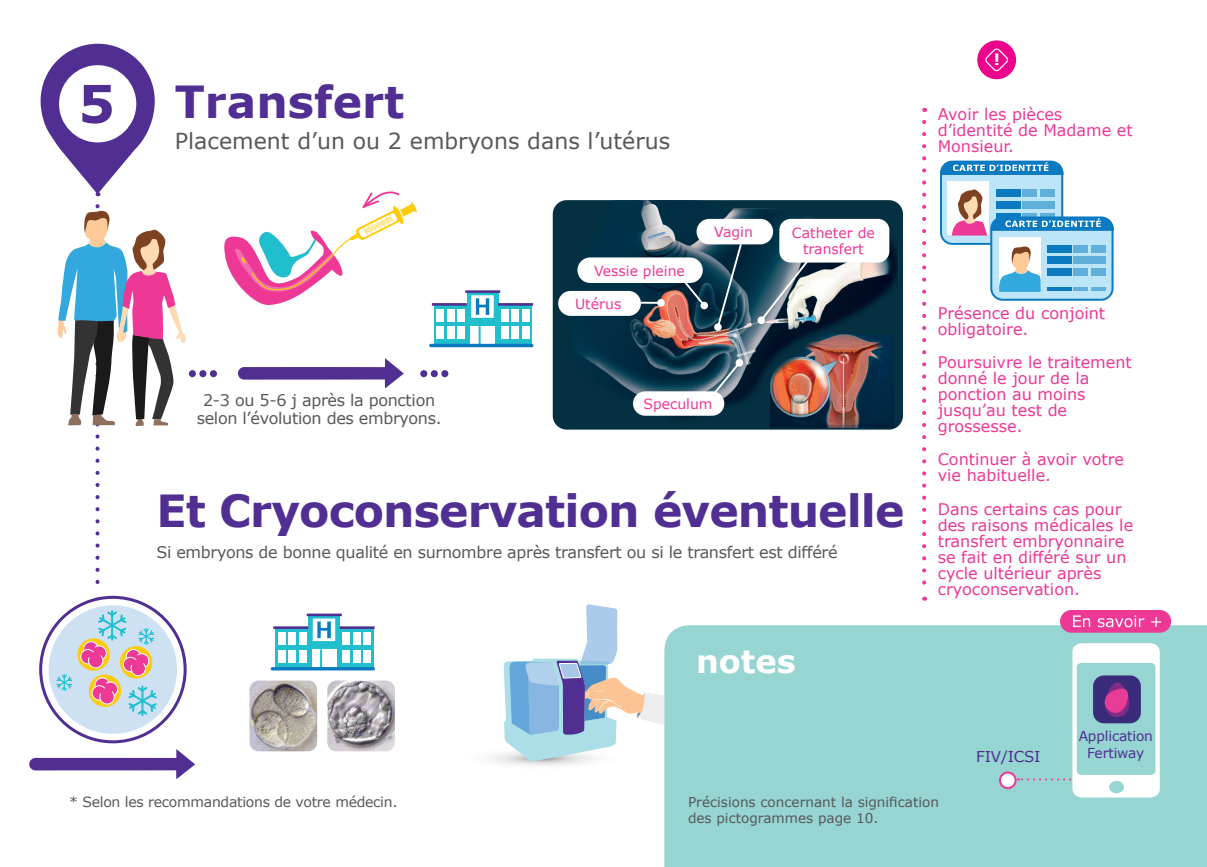
<style>
.page{position:relative;width:1207px;height:867px;background:#fff}
.page>*{position:absolute;margin:0;border:0;box-sizing:border-box;transform-origin:0 0}
.t1{font:700 52px "Verdana";color:#502e92}
.t2{font:700 44.2px "Verdana";letter-spacing:-.02em;color:#502e92}
.t3{font:700 44.2px "Verdana";color:#502e92}
.t4{font:700 32px "Verdana";color:#fff}
.t5{font:22px "Verdana";color:#57585a}
.t6{font:16px/16px "Verdana";color:#ed3896}
.t7{font:16px/18px "Verdana";letter-spacing:-.02em;color:#57585a;text-align:center}
.t8{font:700 15.4px "Verdana";color:#fff}
.t9{font:15px "Verdana";letter-spacing:-.01em;color:#502e92}
.t10{font:14px/16.8px "Verdana";color:#ed3896;text-align:center}
.t11{font:14px "Verdana";letter-spacing:-.02em;color:#57585a}
.t12{font:13.8px/16.2px "Verdana";letter-spacing:-.01em;color:#502e92;text-align:center}
.t13{font:13.6px/16px "Verdana";color:#57585a}
</style>
<div class="page">
<svg style="left:58px;top:206px;width:128px;height:395px"></svg>
<svg style="left:922px;top:122px;width:4px;height:478px"></svg>
<svg style="left:238px;top:358px;width:166px;height:30px"></svg>
<svg style="left:29px;top:749px;width:166px;height:30px"></svg>
<div style="left:199px;top:370px;width:7px;height:7px;background:#502e92;border-radius:50%"></div>
<div style="left:189px;top:370px;width:7px;height:7px;background:#502e92;border-radius:50%"></div>
<div style="left:210px;top:370px;width:7px;height:7px;background:#502e92;border-radius:50%"></div>
<div style="left:431px;top:370px;width:7px;height:7px;background:#502e92;border-radius:50%"></div>
<div style="left:420px;top:370px;width:7px;height:7px;background:#502e92;border-radius:50%"></div>
<div style="left:441px;top:370px;width:7px;height:7px;background:#502e92;border-radius:50%"></div>
<img style="left:553px;top:200px;width:350px;height:229px">
<img style="left:770px;top:334px;width:123px;height:93px">
<svg style="left:715px;top:244px;width:28px;height:85px;background:#1e4658"></svg>
<div style="left:714px;top:323px;width:7px;height:8px;background:#fff;border-radius:50%"></div>
<svg style="left:667px;top:261px;width:40px;height:47px"></svg>
<div style="left:700px;top:302px;width:8px;height:7px;background:#fff;border-radius:50%"></div>
<svg style="left:702px;top:360px;width:40px;height:47px;background:#466272"></svg>
<div style="left:735px;top:359px;width:8px;height:7px;background:#fff;border-radius:50%"></div>
<hr style="left:639px;top:302px;width:22px;height:2px;background:#fff">
<div style="left:657px;top:299px;width:8px;height:7px;background:#fff;border-radius:50%"></div>
<svg style="left:757px;top:258px;width:53px;height:66px;background:#6f8791"></svg>
<div style="left:696px;top:219px;width:77px;height:25px;background:#fff;border-radius:13px"></div>
<div style="left:633px;top:391px;width:91px;height:24px;background:#fff;border-radius:12px"></div>
<div style="left:779px;top:219px;width:110px;height:43px;background:#fff;border-radius:11px"></div>
<div style="left:577px;top:257px;width:125px;height:26px;background:#fff;border-radius:13px"></div>
<div style="left:558px;top:291px;width:83px;height:25px;background:#fff;border-radius:12px"></div>
<svg style="left:503px;top:604px;width:161px;height:157px"></svg>
<svg style="left:224px;top:191px;width:193px;height:114px"></svg>
<svg style="left:41px;top:44px;width:114px;height:152px"></svg>
<div style="left:59px;top:65px;width:78px;height:78px;background:#fff;border-radius:50%"></div>
<div style="left:977px;top:40px;width:39px;height:39px;background:#ed028c;border-radius:50%"></div>
<svg style="left:985px;top:48px;width:23px;height:24px"></svg>
<svg style="left:434px;top:318px;width:33px;height:26px"></svg>
<svg style="left:498px;top:318px;width:33px;height:26px"></svg>
<div style="left:467px;top:292px;width:31px;height:53px;background:#21bece"></div>
<svg style="left:432px;top:290px;width:101px;height:28px"></svg>
<div style="left:470px;top:326px;width:25px;height:19px;background:#fff"></div>
<svg style="left:478px;top:326px;width:2px;height:18px"></svg>
<div style="left:458px;top:309px;width:7px;height:12px;background:#fff"></div>
<div style="left:458px;top:326px;width:7px;height:13px;background:#fff"></div>
<div style="left:522px;top:309px;width:7px;height:12px;background:#fff"></div>
<div style="left:522px;top:326px;width:7px;height:13px;background:#fff"></div>
<div style="left:436px;top:309px;width:7px;height:12px;background:#fff"></div>
<div style="left:436px;top:326px;width:7px;height:13px;background:#fff"></div>
<div style="left:501px;top:309px;width:7px;height:12px;background:#fff"></div>
<div style="left:501px;top:326px;width:7px;height:13px;background:#fff"></div>
<div style="left:447px;top:309px;width:7px;height:12px;background:#fff"></div>
<div style="left:447px;top:326px;width:7px;height:13px;background:#fff"></div>
<div style="left:512px;top:309px;width:7px;height:12px;background:#fff"></div>
<div style="left:512px;top:326px;width:7px;height:13px;background:#fff"></div>
<hr style="left:431px;top:344px;width:101px;height:3px;background:#0b7ac0">
<svg style="left:275px;top:641px;width:33px;height:26px"></svg>
<svg style="left:340px;top:641px;width:33px;height:26px"></svg>
<div style="left:308px;top:615px;width:32px;height:53px;background:#21bece"></div>
<svg style="left:273px;top:613px;width:101px;height:28px"></svg>
<div style="left:312px;top:649px;width:25px;height:19px;background:#fff"></div>
<svg style="left:320px;top:649px;width:2px;height:18px"></svg>
<div style="left:299px;top:632px;width:7px;height:12px;background:#fff"></div>
<div style="left:299px;top:649px;width:7px;height:13px;background:#fff"></div>
<div style="left:364px;top:632px;width:7px;height:12px;background:#fff"></div>
<div style="left:364px;top:649px;width:7px;height:13px;background:#fff"></div>
<div style="left:278px;top:632px;width:7px;height:12px;background:#fff"></div>
<div style="left:278px;top:649px;width:7px;height:13px;background:#fff"></div>
<div style="left:343px;top:632px;width:7px;height:12px;background:#fff"></div>
<div style="left:343px;top:649px;width:7px;height:13px;background:#fff"></div>
<div style="left:289px;top:632px;width:7px;height:12px;background:#fff"></div>
<div style="left:289px;top:649px;width:7px;height:13px;background:#fff"></div>
<div style="left:353px;top:632px;width:7px;height:12px;background:#fff"></div>
<div style="left:353px;top:649px;width:7px;height:13px;background:#fff"></div>
<hr style="left:272px;top:667px;width:101px;height:3px;background:#0b7ac0">
<img style="left:327px;top:680px;width:68px;height:71px">
<img style="left:249px;top:680px;width:68px;height:71px">
<div style="left:664px;top:625px;width:543px;height:241px;background:#96d5d2"></div>
<div style="left:1060px;top:610px;width:111px;height:22px;background:#ed3896;border-radius:11px"></div>
<svg style="left:1073px;top:615px;width:88px;height:12px"></svg>
<div style="left:1000px;top:772px;width:15px;height:16px;background:#fff;border-radius:50%"></div>
<div style="left:999px;top:771px;width:17px;height:18px;border:2px solid #ed3896;border-radius:50%"></div>
<svg style="left:1018px;top:643px;width:141px;height:154px"></svg>
<svg style="left:41px;top:597px;width:144px;height:144px"></svg>
<div style="left:39px;top:595px;width:148px;height:148px;border:3px solid #502e92;border-radius:50%"></div>
<div style="left:49px;top:605px;width:128px;height:128px;background:#cee1f2;border-radius:50%"></div>
<svg style="left:77px;top:638px;width:33px;height:32px"></svg>
<svg style="left:56px;top:674px;width:17px;height:17px"></svg>
<svg style="left:80px;top:609px;width:78px;height:107px"></svg>
<div style="left:941px;top:162px;width:121px;height:82px;background:#bce6f7;border-radius:11px"></div>
<div style="left:940px;top:161px;width:123px;height:84px;border:2px solid #0b7ac0;border-radius:11px"></div>
<div style="left:947px;top:181px;width:41px;height:54px;background:#fff"></div>
<div style="left:991px;top:217px;width:121px;height:83px;background:#bce6f7;border-radius:11px"></div>
<div style="left:990px;top:216px;width:123px;height:85px;border:2px solid #0b7ac0;border-radius:11px"></div>
<div style="left:999px;top:237px;width:41px;height:54px;background:#fff"></div>
<svg style="left:999px;top:246px;width:42px;height:46px"></svg>
<div style="left:1046px;top:245px;width:25px;height:8px;background:#0b7ac0"></div>
<div style="left:1046px;top:268px;width:25px;height:8px;background:#0b7ac0"></div>
<hr style="left:1046px;top:287px;width:25px;height:4px;background:#0b7ac0">
<div style="left:1046px;top:256px;width:25px;height:8px;background:#0b7ac0"></div>
<div style="left:1073px;top:245px;width:15px;height:8px;background:#60aeda"></div>
<div style="left:1073px;top:268px;width:15px;height:8px;background:#60aeda"></div>
<hr style="left:1073px;top:287px;width:15px;height:4px;background:#60aeda">
<div style="left:1073px;top:256px;width:33px;height:8px;background:#60aeda"></div>
<div style="left:1091px;top:245px;width:14px;height:8px;background:#60aeda"></div>
<div style="left:1091px;top:268px;width:14px;height:8px;background:#60aeda"></div>
<hr style="left:1091px;top:287px;width:14px;height:4px;background:#60aeda">
<svg style="left:952px;top:189px;width:162px;height:46px"></svg>
<svg style="left:940px;top:161px;width:124px;height:15px;background:#4499cf"></svg>
<p class="t1" style="left:78px;top:67px;width:38px">5</p>
<p class="t3" style="left:175px;top:71px;width:231px">Transfert</p>
<p class="t5" style="left:175px;top:126px;width:497px">Placement d’un ou 2 embryons dans l’utérus</p>
<p class="t10" style="left:594px;top:262px;width:92px">Vessie pleine</p>
<p class="t10" style="left:575px;top:295px;width:48px">Utérus</p>
<p class="t10" style="left:714px;top:223px;width:40px">Vagin</p>
<p class="t7" style="left:197px;top:391px;width:246px">2-3 ou 5-6 j après la ponction selon l’évolution des embryons.</p>
<p class="t10" style="left:643px;top:395px;width:71px">Speculum</p>
<p class="t10" style="left:792px;top:224px;width:84px">Catheter de transfert</p>
<p class="t2" style="left:156px;top:480px;width:749px">Et Cryoconservation éventuelle</p>
<p class="t7" style="left:156px;top:542px;width:682px">Si embryons de bonne qualité en surnombre après transfert ou si le transfert est différé</p>
<p class="t4" style="left:696px;top:639px;width:101px">notes</p>
<p class="t8" style="left:993px;top:49px;width:8px">!</p>
<p class="t6" style="left:937px;top:106px;width:196px">Avoir les pièces d’identité de Madame et<br>Monsieur.</p>
<p class="t6" style="left:937px;top:305px;width:169px">Présence du conjoint obligatoire.</p>
<p class="t6" style="left:937px;top:354px;width:196px">Poursuivre le traitement donné le jour de la ponction au moins jusqu’au test de grossesse.</p>
<p class="t6" style="left:937px;top:451px;width:188px">Continuer à avoir votre vie habituelle.</p>
<p class="t6" style="left:937px;top:500px;width:197px">Dans certains cas pour des raisons médicales le transfert embryonnaire se fait en différé sur un cycle ultérieur après cryoconservation.</p>
<p class="t9" style="left:976px;top:746px;width:66px">FIV/ICSI</p>
<p class="t12" style="left:1078px;top:728px;width:76px">Application<br>Fertiway</p>
<p class="t11" style="left:69px;top:792px;width:330px">* Selon les recommandations de votre médecin.</p>
<p class="t13" style="left:688px;top:794px;width:252px">Précisions concernant la signification des pictogrammes page 10.</p>
</div>
